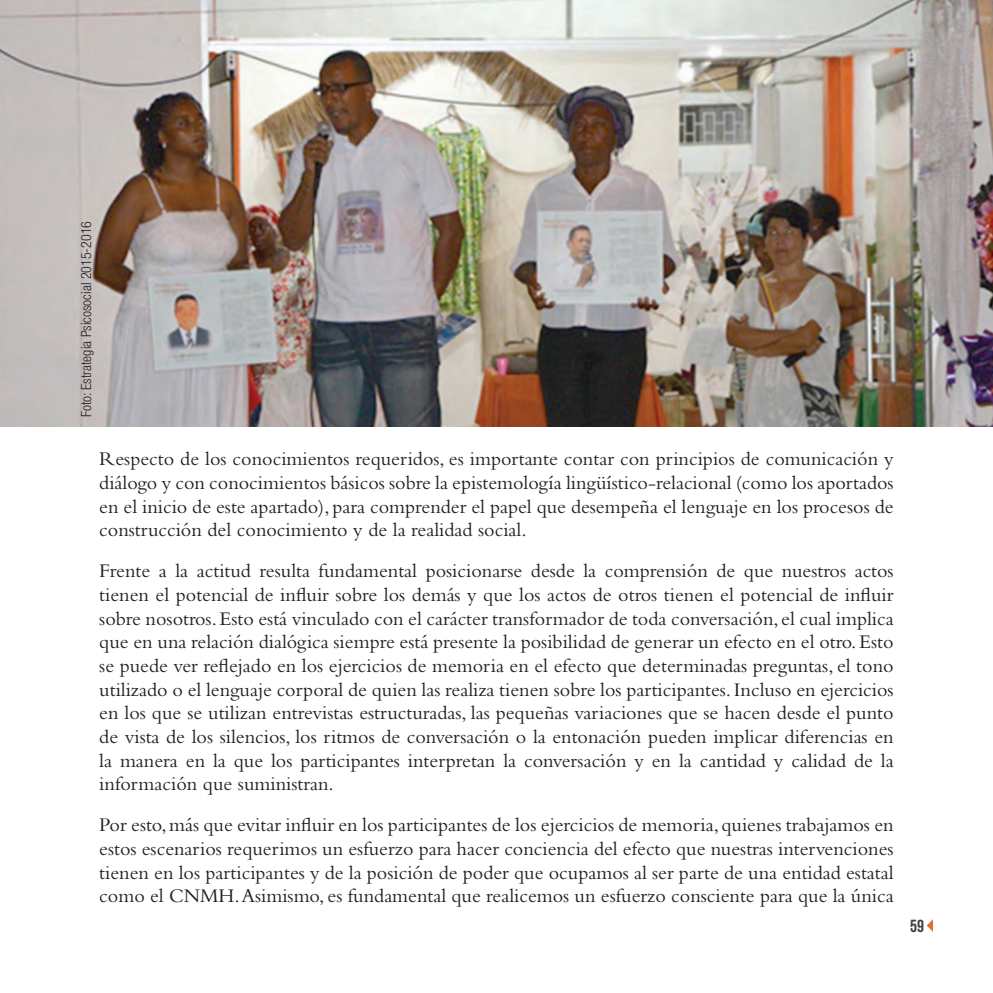
<style>
.page{position:relative;width:993px;height:993px;background:#fff}
.page>*{position:absolute;margin:0;border:0;box-sizing:border-box;transform-origin:0 0}
.t1{font:20.12px/23.6px "Bembo Std";color:#231f20;text-align:justify}
.t2{font:17.5px "Bebas Neue";color:#3e3e3f}
.t3{font:300 condensed 14px "Helvetica Neue LT Std";color:#231f20}
</style>
<div class="page">
<svg style="left:926px;top:920px;width:6px;height:11px"></svg>
<img style="left:0;top:0;width:992px;height:427px">
<p class="t3" style="left:78px;top:417px;width:198px;rotate:-90deg">Foto: Estrategia Psicosocial 2015-2016</p>
<p class="t1" style="left:99px;top:446px;width:795px">Respecto de los conocimientos requeridos, es importante contar con principios de comunicación y diálogo y con conocimientos básicos sobre la epistemología lingüístico-relacional (como los aportados en el inicio de este apartado), para comprender el papel que desempeña el lenguaje en los procesos de construcción del conocimiento y de la realidad social.</p>
<p class="t1" style="left:99px;top:558px;width:795px">Frente a la actitud resulta fundamental posicionarse desde la comprensión de que nuestros actos tienen el potencial de influir sobre los demás y que los actos de otros tienen el potencial de influir sobre nosotros. Esto está vinculado con el carácter transformador de toda conversación, el cual implica que en una relación dialógica siempre está presente la posibilidad de generar un efecto en el otro. Esto se puede ver reflejado en los ejercicios de memoria en el efecto que determinadas preguntas, el tono utilizado o el lenguaje corporal de quien las realiza tienen sobre los participantes. Incluso en ejercicios en los que se utilizan entrevistas estructuradas, las pequeñas variaciones que se hacen desde el punto de vista de los silencios, los ritmos de conversación o la entonación pueden implicar diferencias en la manera en la que los participantes interpretan la conversación y en la cantidad y calidad de la información que suministran.</p>
<p class="t1" style="left:99px;top:812px;width:795px">Por esto, más que evitar influir en los participantes de los ejercicios de memoria, quienes trabajamos en estos escenarios requerimos un esfuerzo para hacer conciencia del efecto que nuestras intervenciones tienen en los participantes y de la posición de poder que ocupamos al ser parte de una entidad estatal como el CNMH. Asimismo, es fundamental que realicemos un esfuerzo consciente para que la única</p>
<p class="t2" style="left:909px;top:915px;width:15px">59</p>
</div>
